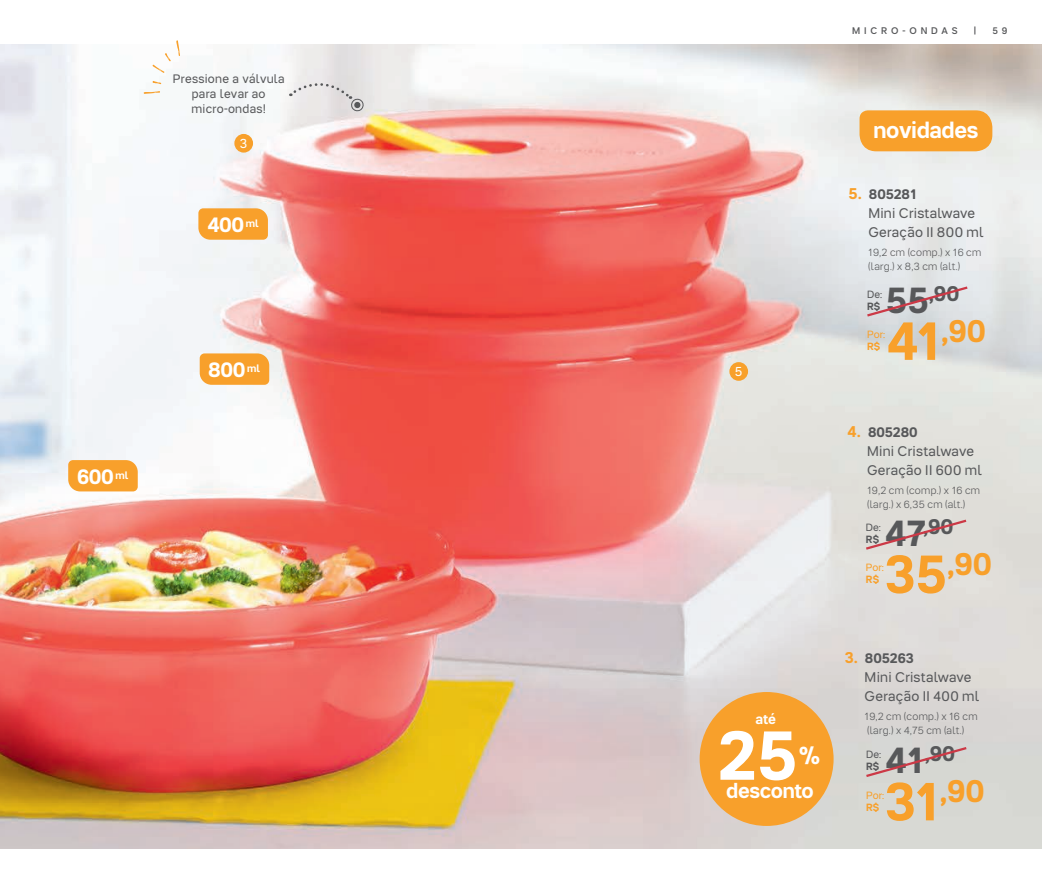
<style>
.page{position:relative;width:1042px;height:883px;background:#fff}
.page>*{position:absolute;margin:0;border:0;box-sizing:border-box;transform-origin:0 0}
.t1{font:700 70px "Tupper PRO";color:#fff}
.t2{font:700 54.25px "Tupper PRO";color:#f8a02b}
.t3{font:700 36.75px "Tupper PRO";color:#57585a}
.t4{font:700 31.68px "Tupper PRO";color:#f8a02b}
.t5{font:700 24.5px "Tupper PRO";color:#fff}
.t6{font:700 22.75px "Tupper PRO";letter-spacing:-.02em;color:#fff}
.t7{font:700 21.35px "Tupper PRO";color:#57585a}
.t8{font:700 21px "Tupper PRO";letter-spacing:-.02em;color:#fff}
.t9{font:14px/19.2px "Tupper PRO";letter-spacing:.015em;color:#57585a}
.t10{font:700 14px "Tupper PRO";color:#fff}
.t11{font:13.12px "Tupper PRO";color:#fff}
.t12{font:12.25px/14.7px "Tupper PRO";letter-spacing:.02em;color:#57585a;text-align:center}
.t13{font:300 10.5px/14px "Tupper PRO";letter-spacing:.025em;color:#57585a}
.t14{font:10.5px "Tupper PRO";color:#f8a02b}
.t15{font:10.5px "Tupper PRO";color:#57585a}
.t16{font:700 10.5px "Tupper PRO";color:#57585a}
.t17{font:700 10.5px "Tupper PRO";color:#f8a02b}
.t18{font:500 9.62px "Tupper PRO";letter-spacing:.4em;color:#57585a}
.s1{font-weight:700;font-size:15.75px;color:#f8a02b}
.s2{font-weight:700}
</style>
<div class="page">
<img style="left:0;top:45px;width:1042px;height:803px">
<svg style="left:859px;top:110px;width:133px;height:41px;background:#f6a437"></svg>
<div style="left:873px;top:121px;width:105px;height:17px;background:#f8a02b"></div>
<svg style="left:863px;top:745px;width:106px;height:34px;background:#d5ccc9"></svg>
<svg style="left:863px;top:518px;width:106px;height:33px;background:#ddd2ce"></svg>
<svg style="left:864px;top:285px;width:106px;height:33px;background:#dbd5d8"></svg>
<div style="left:234px;top:134px;width:19px;height:19px;background:#f8a02b;border-radius:50%"></div>
<div style="left:729px;top:362px;width:19px;height:19px;background:#f8a02b;border-radius:50%"></div>
<div style="left:699px;top:692px;width:134px;height:134px;background:#f8a02b;border-radius:50%"></div>
<svg style="left:198px;top:208px;width:70px;height:32px;background:#f7a436"></svg>
<svg style="left:68px;top:460px;width:70px;height:31px;background:#f7a333"></svg>
<svg style="left:200px;top:353px;width:69px;height:32px;background:#f7a434"></svg>
<svg style="left:290px;top:77px;width:75px;height:36px;background:#dfdddd"></svg>
<svg style="left:143px;top:91px;width:17px;height:3px"></svg>
<svg style="left:152px;top:81px;width:9px;height:3px"></svg>
<svg style="left:152px;top:40px;width:28px;height:33px"></svg>
<p class="t12" style="left:173px;top:72px;width:113px">Pressione a válvula para levar ao micro-ondas!</p>
<p class="t11" style="left:240px;top:136px;width:9px">3</p>
<h3 class="t8" style="left:207px;top:212px;width:53px">400 <sup>ml</sup></h3>
<h3 class="t8" style="left:77px;top:464px;width:53px">600 <sup>ml</sup></h3>
<h3 class="t8" style="left:208px;top:358px;width:53px">800 <sup>ml</sup></h3>
<p class="t18" style="left:852px;top:25px;width:107px">MICRO-ONDAS</p>
<p class="t18" style="left:974px;top:25px;width:4px">|</p>
<p class="t18" style="left:992px;top:25px;width:17px">5 9</p>
<p class="t11" style="left:735px;top:364px;width:9px">5</p>
<h3 class="t10" style="left:755px;top:711px;width:22px">até</h3>
<h1 class="t1" style="left:719px;top:715px;width:80px">25</h1>
<h3 class="t5" style="left:798px;top:742px;width:24px">%</h3>
<h3 class="t8" style="left:726px;top:779px;width:89px">desconto</h3>
<h3 class="t6" style="left:873px;top:117px;width:106px">novidades</h3>
<h3 class="t9" style="left:868px;top:184px;width:117px;text-indent:-20px"><span class="s1">5.</span> <span class="s2">805281<br></span>Mini Cristalwave<br>Geração II 800 ml</h3>
<p class="t13" style="left:868px;top:245px;width:115px">19,2 cm (comp.) x 16 cm (larg.) x 8,3 cm (alt.)</p>
<p class="t15" style="left:867px;top:288px;width:17px">De:</p>
<h3 class="t7" style="left:929px;top:281px;width:32px">,90</h3>
<p class="t16" style="left:867px;top:300px;width:15px">R$</p>
<h2 class="t2" style="left:886px;top:309px;width:58px">41</h2>
<h3 class="t3" style="left:886px;top:279px;width:45px">55</h3>
<h3 class="t4" style="left:941px;top:312px;width:46px">,90</h3>
<p class="t14" style="left:867px;top:328px;width:20px">Por:</p>
<p class="t17" style="left:867px;top:340px;width:15px">R$</p>
<h3 class="t9" style="left:867px;top:422px;width:116px;text-indent:-20px"><span class="s1">4.</span> <span class="s2">805280<br></span>Mini Cristalwave<br>Geração II 600 ml</h3>
<p class="t13" style="left:867px;top:483px;width:115px">19,2 cm (comp.) x 16 cm (larg.) x 6,35 cm (alt.)</p>
<p class="t15" style="left:866px;top:521px;width:17px">De:</p>
<h3 class="t7" style="left:923px;top:514px;width:32px">,90</h3>
<p class="t16" style="left:866px;top:533px;width:15px">R$</p>
<h2 class="t2" style="left:884px;top:543px;width:64px">35</h2>
<h3 class="t3" style="left:884px;top:512px;width:43px">47</h3>
<h3 class="t4" style="left:947px;top:545px;width:46px">,90</h3>
<p class="t14" style="left:866px;top:562px;width:20px">Por:</p>
<p class="t17" style="left:866px;top:574px;width:15px">R$</p>
<h3 class="t9" style="left:864px;top:648px;width:116px;text-indent:-20px"><span class="s1">3.</span> <span class="s2">805263<br></span>Mini Cristalwave<br>Geração II 400 ml</h3>
<p class="t13" style="left:864px;top:709px;width:115px">19,2 cm (comp.) x 16 cm (larg.) x 4,75 cm (alt.)</p>
<p class="t15" style="left:866px;top:749px;width:17px">De:</p>
<h3 class="t7" style="left:925px;top:741px;width:32px">,90</h3>
<p class="t16" style="left:866px;top:761px;width:15px">R$</p>
<h2 class="t2" style="left:885px;top:770px;width:58px">31</h2>
<h3 class="t3" style="left:885px;top:739px;width:42px">41</h3>
<h3 class="t4" style="left:940px;top:773px;width:46px">,90</h3>
<p class="t14" style="left:866px;top:789px;width:20px">Por:</p>
<p class="t17" style="left:866px;top:801px;width:15px">R$</p>
</div>
